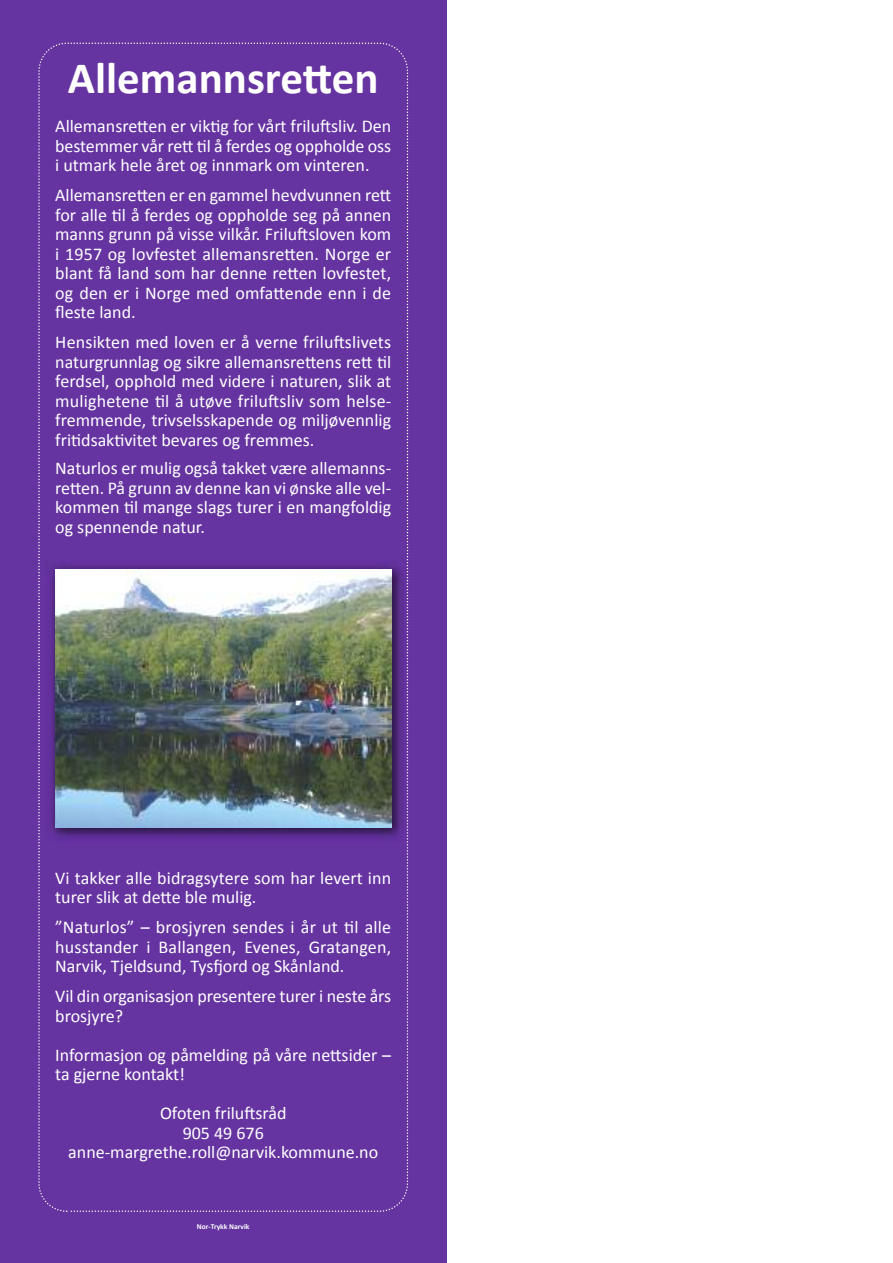
<style>
.page{position:relative;width:893px;height:1263px;background:#fff}
.page>*{position:absolute;margin:0;border:0;box-sizing:border-box;transform-origin:0 0}
.t1{font:700 45px "Calibri";color:#fff}
.t2{font:18px/19.5px "Calibri";color:#fff;text-align:justify}
.t3{font:700 7.5px "Calibri";color:#fff}
</style>
<div class="page">
<div style="left:0;top:0;width:446px;height:1263px;background:#6634a1"></div>
<svg style="left:38px;top:42px;width:371px;height:1170px"></svg>
<img style="left:45px;top:560px;width:362px;height:84px">
<img style="left:407px;top:560px;width:1px;height:78px">
<img style="left:55px;top:570px;width:336px;height:257px">
<h1 class="t1" style="left:68px;top:50px;width:312px">allemannsretten</h1>
<p class="t2" style="left:55px;top:116px;width:337px">Allemansretten er viktig for vårt friluftsliv. Den bestemmer vår rett til å ferdes og oppholde oss i utmark hele året og innmark om vinteren.</p>
<p class="t2" style="left:55px;top:185px;width:337px">Allemansretten er en gammel hevdvunnen rett for alle til å ferdes og oppholde seg på annen manns grunn på visse vilkår. Friluftsloven kom i 1957 og lovfestet allemansretten. Norge er blant få land som har denne retten lovfestet, og den er i Norge med omfattende enn i de fleste land.</p>
<p class="t2" style="left:55px;top:332px;width:337px">Hensikten med loven er å verne friluftslivets naturgrunnlag og sikre allemansrettens rett til ferdsel, opphold med videre i naturen, slik at mulighetene til å utøve friluftsliv som helse&shy;fremmende, trivselsskapende og miljøvennlig fritidsaktivitet bevares og fremmes.</p>
<p class="t2" style="left:55px;top:458px;width:337px">Naturlos er mulig også takket være allemanns&shy;retten. På grunn av denne kan vi ønske alle vel&shy;kommen til mange slags turer i en mangfoldig og spennende natur.</p>
<p class="t2" style="left:55px;top:868px;width:337px">Vi takker alle bidragsytere som har levert inn turer slik at dette ble mulig.</p>
<p class="t2" style="left:55px;top:917px;width:337px">”Naturlos” – brosjyren sendes i år ut til alle husstander i Ballangen, Evenes, Gratangen, Narvik, Tjeldsund, Tysfjord og Skånland.</p>
<p class="t2" style="left:55px;top:986px;width:337px">Vil din organisasjon presentere turer i neste års brosjyre?</p>
<p class="t2" style="left:55px;top:1045px;width:337px">Informasjon og påmelding på våre nettsider – ta gjerne kontakt!</p>
<p class="t2" style="left:68px;top:1103px;width:311px;text-align:center">Ofoten friluftsråd<br>905 49 676 anne-margrethe.roll@narvik.kommune.no</p>
<p class="t3" style="left:197px;top:1222px;width:54px">Nor-trykk Narvik</p>
</div>
